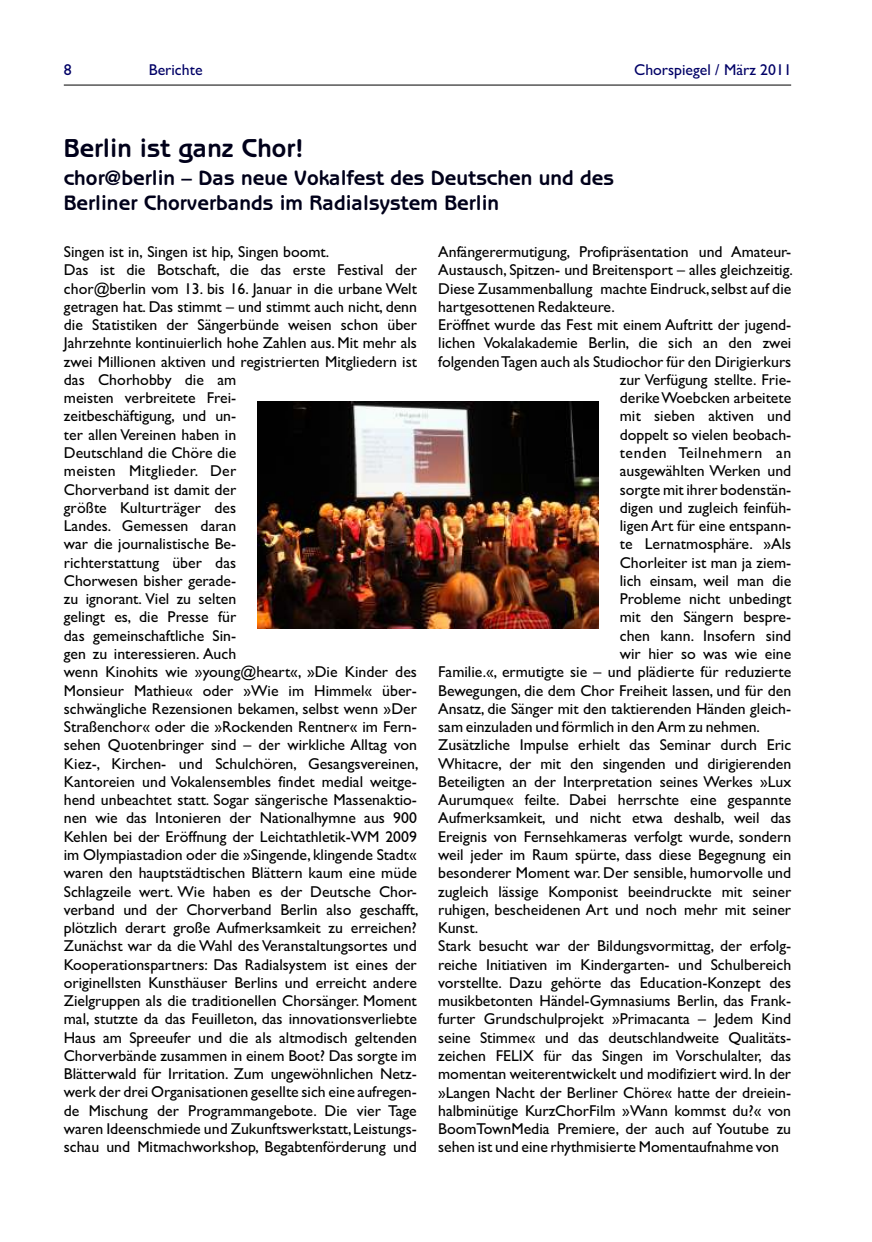
<style>
.page{position:relative;width:872px;height:1242px;background:#fff}
.page>*{position:absolute;margin:0;border:0;box-sizing:border-box;transform-origin:0 0}
.t1{font:700 26.1px "Benguiat Gothic";color:#00001a}
.t2{font:700 21px/24.6px "Benguiat Gothic";color:#00001a}
.t3{font:15.75px/18.3px "Gill Sans";color:#000;text-align:justify}
.t4{font:15.75px "Gill Sans";color:#006}
.t5{font:15.75px "Gill Sans";letter-spacing:.02em;color:#000}
.t6{font:15.75px "Gill Sans";letter-spacing:.035em;color:#000}
</style>
<div class="page">
<hr style="left:64px;top:85px;width:727px;height:1px;background:#000">
<img style="left:258px;top:401px;width:340px;height:227px">
<p class="t4" style="left:64px;top:64px;width:9px">8</p>
<p class="t4" style="left:149px;top:64px;width:55px">Berichte</p>
<p class="t4" style="left:634px;top:64px;width:159px">Chorspiegel / März 2011</p>
<h1 class="t1" style="left:64px;top:133px;width:241px">Berlin ist ganz Chor!</h1>
<h2 class="t2" style="left:64px;top:166px;width:552px">chor@berlin – Das neue Vokalfest des Deutschen und des<br>Berliner Chorverbands im Radialsystem Berlin</h2>
<p class="t3" style="left:64px;top:244px;width:267px">Singen ist in, Singen ist hip, Singen boomt.</p>
<p class="t3" style="left:438px;top:244px;width:354px">Anfängerermutigung, Profipräsentation und Amateur-</p>
<p class="t3" style="left:64px;top:262px;width:354px">Das ist die Botschaft, die das erste Festival der</p>
<p class="t3" style="left:438px;top:262px;width:356px">Austausch, Spitzen- und Breitensport – alles gleichzeitig.</p>
<p class="t3" style="left:64px;top:281px;width:354px">chor@berlin vom 13. bis 16. Januar in die urbane Welt</p>
<p class="t3" style="left:438px;top:281px;width:354px">Diese Zusammenballung machte Eindruck,selbst auf die</p>
<p class="t3" style="left:64px;top:299px;width:354px">getragen hat. Das stimmt – und stimmt auch nicht, denn</p>
<p class="t3" style="left:438px;top:299px;width:178px">hartgesottenen Redakteure.</p>
<p class="t3" style="left:64px;top:317px;width:354px">die Statistiken der Sängerbünde weisen schon über</p>
<p class="t3" style="left:438px;top:317px;width:354px">Eröffnet wurde das Fest mit einem Auftritt der jugend-</p>
<p class="t3" style="left:64px;top:335px;width:354px">Jahrzehnte kontinuierlich hohe Zahlen aus. Mit mehr als</p>
<p class="t3" style="left:438px;top:336px;width:354px">lichen Vokalakademie Berlin, die sich an den zwei</p>
<p class="t3" style="left:64px;top:354px;width:354px">zwei Millionen aktiven und registrierten Mitgliedern ist</p>
<p class="t3" style="left:438px;top:354px;width:354px">folgenden Tagen auch als Studiochor für den Dirigierkurs</p>
<p class="t3" style="left:64px;top:372px;width:174px">das Chorhobby die am</p>
<p class="t3" style="left:620px;top:372px;width:173px">zur Verfügung stellte. Frie-</p>
<p class="t3" style="left:64px;top:390px;width:174px">meisten verbreitete Frei-</p>
<p class="t3" style="left:620px;top:390px;width:173px">derike Woebcken arbeitete</p>
<p class="t3" style="left:64px;top:409px;width:174px">zeitbeschäftigung, und un-</p>
<p class="t3" style="left:620px;top:409px;width:173px">mit sieben aktiven und</p>
<p class="t3" style="left:64px;top:427px;width:174px">ter allen Vereinen haben in</p>
<p class="t3" style="left:620px;top:427px;width:173px">doppelt so vielen beobach-</p>
<p class="t3" style="left:64px;top:445px;width:174px">Deutschland die Chöre die</p>
<p class="t6" style="left:620px;top:447px;width:173px">tenden Teilnehmern an</p>
<p class="t5" style="left:64px;top:465px;width:174px">meisten Mitglieder. Der</p>
<p class="t3" style="left:620px;top:463px;width:173px">ausgewählten Werken und</p>
<p class="t3" style="left:64px;top:482px;width:174px">Chorverband ist damit der</p>
<p class="t3" style="left:620px;top:482px;width:173px">sorgte mit ihrer bodenstän-</p>
<p class="t3" style="left:64px;top:500px;width:174px">größte Kulturträger des</p>
<p class="t3" style="left:620px;top:500px;width:173px">digen und zugleich feinfüh-</p>
<p class="t3" style="left:64px;top:518px;width:174px">Landes. Gemessen daran</p>
<p class="t3" style="left:620px;top:518px;width:173px">ligen Art für eine entspann-</p>
<p class="t3" style="left:64px;top:536px;width:174px">war die journalistische Be-</p>
<p class="t3" style="left:620px;top:536px;width:173px">te Lernatmosphäre. »Als</p>
<p class="t3" style="left:64px;top:555px;width:174px">richterstattung über das</p>
<p class="t3" style="left:620px;top:555px;width:173px">Chorleiter ist man ja ziem-</p>
<p class="t3" style="left:64px;top:573px;width:174px">Chorwesen bisher gerade-</p>
<p class="t3" style="left:620px;top:573px;width:173px">lich einsam, weil man die</p>
<p class="t3" style="left:64px;top:591px;width:174px">zu ignorant. Viel zu selten</p>
<p class="t3" style="left:620px;top:591px;width:173px">Probleme nicht unbedingt</p>
<p class="t3" style="left:64px;top:609px;width:174px">gelingt es, die Presse für</p>
<p class="t3" style="left:620px;top:609px;width:173px">mit den Sängern bespre-</p>
<p class="t3" style="left:64px;top:628px;width:174px">das gemeinschaftliche Sin-</p>
<p class="t3" style="left:620px;top:628px;width:173px">chen kann. Insofern sind</p>
<p class="t3" style="left:64px;top:646px;width:174px">gen zu interessieren. Auch</p>
<p class="t3" style="left:620px;top:646px;width:173px">wir hier so was wie eine</p>
<p class="t3" style="left:64px;top:664px;width:354px">wenn Kinohits wie »young@heart«, »Die Kinder des</p>
<p class="t3" style="left:438px;top:664px;width:354px">Familie.«, ermutigte sie – und plädierte für reduzierte</p>
<p class="t3" style="left:64px;top:683px;width:354px">Monsieur Mathieu« oder »Wie im Himmel« über-</p>
<p class="t3" style="left:438px;top:683px;width:354px">Bewegungen, die dem Chor Freiheit lassen, und für den</p>
<p class="t3" style="left:64px;top:701px;width:354px">schwängliche Rezensionen bekamen, selbst wenn »Der</p>
<p class="t3" style="left:438px;top:701px;width:354px">Ansatz, die Sänger mit den taktierenden Händen gleich-</p>
<p class="t3" style="left:64px;top:719px;width:354px">Straßenchor« oder die »Rockenden Rentner« im Fern-</p>
<p class="t3" style="left:438px;top:719px;width:323px">sam einzuladen und förmlich in den Arm zu nehmen.</p>
<p class="t3" style="left:64px;top:737px;width:354px">sehen Quotenbringer sind – der wirkliche Alltag von</p>
<p class="t3" style="left:438px;top:737px;width:354px">Zusätzliche Impulse erhielt das Seminar durch Eric</p>
<p class="t3" style="left:64px;top:756px;width:356px">Kiez-, Kirchen- und Schulchören, Gesangsvereinen,</p>
<p class="t3" style="left:438px;top:756px;width:354px">Whitacre, der mit den singenden und dirigierenden</p>
<p class="t3" style="left:64px;top:774px;width:354px">Kantoreien und Vokalensembles findet medial weitge-</p>
<p class="t3" style="left:438px;top:774px;width:354px">Beteiligten an der Interpretation seines Werkes »Lux</p>
<p class="t3" style="left:64px;top:792px;width:354px">hend unbeachtet statt. Sogar sängerische Massenaktio-</p>
<p class="t3" style="left:438px;top:792px;width:354px">Aurumque« feilte. Dabei herrschte eine gespannte</p>
<p class="t3" style="left:64px;top:810px;width:354px">nen wie das Intonieren der Nationalhymne aus 900</p>
<p class="t3" style="left:438px;top:810px;width:354px">Aufmerksamkeit, und nicht etwa deshalb, weil das</p>
<p class="t3" style="left:64px;top:829px;width:354px">Kehlen bei der Eröffnung der Leichtathletik-WM 2009</p>
<p class="t3" style="left:438px;top:829px;width:354px">Ereignis von Fernsehkameras verfolgt wurde, sondern</p>
<p class="t3" style="left:64px;top:847px;width:354px">im Olympiastadion oder die »Singende, klingende Stadt«</p>
<p class="t3" style="left:438px;top:847px;width:354px">weil jeder im Raum spürte, dass diese Begegnung ein</p>
<p class="t3" style="left:64px;top:865px;width:354px">waren den hauptstädtischen Blättern kaum eine müde</p>
<p class="t3" style="left:438px;top:865px;width:354px">besonderer Moment war. Der sensible, humorvolle und</p>
<p class="t3" style="left:64px;top:883px;width:354px">Schlagzeile wert. Wie haben es der Deutsche Chor-</p>
<p class="t3" style="left:64px;top:883px;width:729px;text-indent:374px">zugleich lässige Komponist beeindruckte mit seiner verband und der Chorverband Berlin also geschafft, ruhigen, bescheidenen Art und noch mehr mit seiner plötzlich derart große Aufmerksamkeit zu erreichen?</p>
<p class="t3" style="left:438px;top:920px;width:42px">Kunst.</p>
<p class="t3" style="left:64px;top:938px;width:354px">Zunächst war da die Wahl des Veranstaltungsortes und</p>
<p class="t3" style="left:438px;top:938px;width:354px">Stark besucht war der Bildungsvormittag, der erfolg-</p>
<p class="t3" style="left:64px;top:956px;width:354px">Kooperationspartners: Das Radialsystem ist eines der</p>
<p class="t3" style="left:438px;top:957px;width:354px">reiche Initiativen im Kindergarten- und Schulbereich</p>
<p class="t3" style="left:64px;top:975px;width:354px">originellsten Kunsthäuser Berlins und erreicht andere</p>
<p class="t3" style="left:438px;top:975px;width:354px">vorstellte. Dazu gehörte das Education-Konzept des</p>
<p class="t3" style="left:64px;top:993px;width:354px">Zielgruppen als die traditionellen Chorsänger. Moment</p>
<p class="t3" style="left:438px;top:993px;width:354px">musikbetonten Händel-Gymnasiums Berlin, das Frank-</p>
<p class="t3" style="left:64px;top:1011px;width:354px">mal, stutzte da das Feuilleton, das innovationsverliebte</p>
<p class="t3" style="left:438px;top:1011px;width:354px">furter Grundschulprojekt »Primacanta – Jedem Kind</p>
<p class="t3" style="left:64px;top:1030px;width:354px">Haus am Spreeufer und die als altmodisch geltenden</p>
<p class="t3" style="left:438px;top:1030px;width:354px">seine Stimme« und das deutschlandweite Qualitäts-</p>
<p class="t3" style="left:64px;top:1048px;width:354px">Chorverbände zusammen in einem Boot? Das sorgte im</p>
<p class="t3" style="left:438px;top:1048px;width:354px">zeichen FELIX für das Singen im Vorschulalter, das</p>
<p class="t3" style="left:64px;top:1066px;width:354px">Blätterwald für Irritation. Zum ungewöhnlichen Netz-</p>
<p class="t3" style="left:438px;top:1066px;width:354px">momentan weiterentwickelt und modifiziert wird.In der</p>
<p class="t3" style="left:64px;top:1084px;width:354px">werk der drei Organisationen gesellte sich eine aufregen-</p>
<p class="t3" style="left:438px;top:1084px;width:354px">»Langen Nacht der Berliner Chöre« hatte der dreiein-</p>
<p class="t3" style="left:64px;top:1103px;width:354px">de Mischung der Programmangebote. Die vier Tage</p>
<p class="t3" style="left:438px;top:1103px;width:354px">halbminütige KurzChorFilm »Wann kommst du?« von</p>
<p class="t3" style="left:64px;top:1121px;width:354px">waren Ideenschmiede und Zukunftswerkstatt,Leistungs-</p>
<p class="t3" style="left:438px;top:1121px;width:354px">BoomTownMedia Premiere, der auch auf Youtube zu</p>
<p class="t3" style="left:64px;top:1139px;width:354px">schau und Mitmachworkshop, Begabtenförderung und</p>
<p class="t3" style="left:438px;top:1139px;width:342px">sehen ist und eine rhythmisierte Momentaufnahme von</p>
</div>
